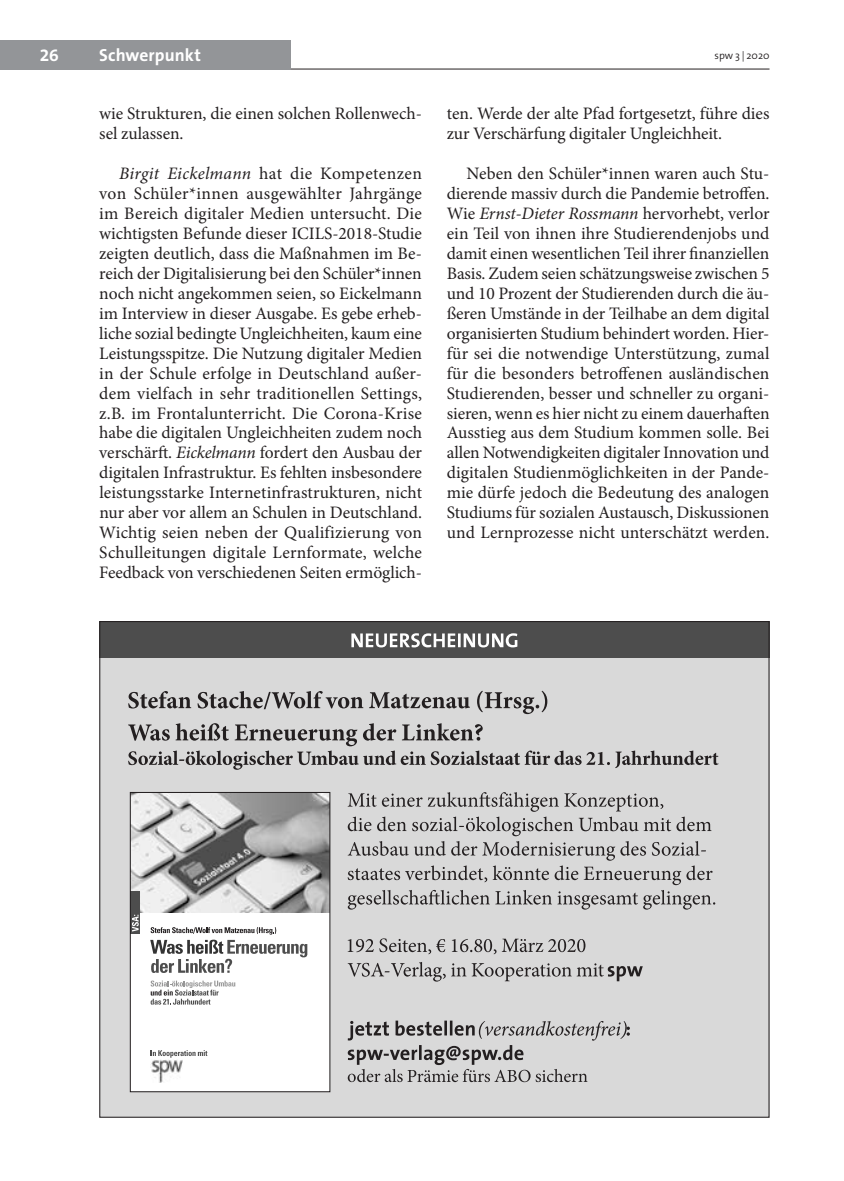
<style>
.page{position:relative;width:844px;height:1181px;background:#fff}
.page>*{position:absolute;margin:0;border:0;box-sizing:border-box;transform-origin:0 0}
.t1{font:17.5px/19.9px "Minion Pro";color:#231f20}
.t2{font:700 17.5px "The Sans";letter-spacing:.005em;color:#fff}
.t3{font:700 17.5px "The Sans B7";color:#fff}
.t4{font:300 10.5px "The Sans";letter-spacing:-.005em;color:#231f20}
.s1{font-style:italic}
</style>
<div class="page">
<hr style="left:116px;top:69px;width:653px;height:1px;background:#231f20">
<div style="left:0;top:40px;width:290px;height:29px;background:#939598"></div>
<div style="left:99px;top:621px;width:670px;height:496px;background:#d9d9d9"></div>
<svg style="left:128px;top:690px;width:419px;height:24px"></svg>
<svg style="left:128px;top:723px;width:590px;height:47px"></svg>
<svg style="left:347px;top:792px;width:368px;height:117px"></svg>
<svg style="left:347px;top:938px;width:238px;height:16px"></svg>
<svg style="left:347px;top:962px;width:295px;height:19px"></svg>
<svg style="left:347px;top:1020px;width:282px;height:62px"></svg>
<div style="left:130px;top:792px;width:200px;height:299px;background:#fff"></div>
<svg style="left:150px;top:980px;width:85px;height:24px"></svg>
<svg style="left:150px;top:927px;width:157px;height:46px"></svg>
<img style="left:132px;top:794px;width:196px;height:118px">
<div style="left:130px;top:891px;width:10px;height:42px;background:#4d4d4d"></div>
<svg style="left:132px;top:914px;width:7px;height:17px"></svg>
<svg style="left:151px;top:1050px;width:56px;height:7px"></svg>
<img style="left:150px;top:1060px;width:32px;height:22px">
<div style="left:130px;top:792px;width:200px;height:300px;border:1px solid #231f20"></div>
<div style="left:99px;top:621px;width:670px;height:37px;background:#4d4d4d"></div>
<svg style="left:351px;top:633px;width:166px;height:14px"></svg>
<p class="t3" style="left:40px;top:46px;width:19px">26</p>
<p class="t2" style="left:99px;top:44px;width:103px">Schwerpunkt</p>
<p class="t4" style="left:714px;top:48px;width:56px">spw 3 | 2020</p>
<p class="t1" style="left:99px;top:104px;width:324px">wie Strukturen, die einen solchen Rollenwech&shy;sel zulassen.</p>
<p class="t1" style="left:99px;top:164px;width:324px;text-align:justify;text-indent:20px"><span class="s1">Birgit Eickelmann</span> hat die Kompetenzen von Schüler*innen ausgewählter Jahrgänge im Bereich digitaler Medien untersucht. Die wichtigsten Befunde dieser ICILS-2018-Studie zeigten deutlich, dass die Maßnahmen im Be&shy;reich der Digitalisierung bei den Schüler*innen noch nicht angekommen seien, so Eickelmann im Interview in dieser Ausgabe. Es gebe erheb&shy;liche sozial bedingte Ungleichheiten, kaum eine Leistungsspitze. Die Nutzung digitaler Medien in der Schule erfolge in Deutschland außer&shy;dem vielfach in sehr traditionellen Settings, z.B. im Frontalunterricht. Die Corona-Krise habe die digitalen Ungleichheiten zudem noch verschärft. <span class="s1">Eickelmann</span> fordert den Ausbau der digitalen Infrastruktur. Es fehlten insbesondere leistungsstarke Internetinfrastrukturen, nicht nur aber vor allem an Schulen in Deutschland.<br>Wichtig seien neben der Qualifizierung von Schulleitungen digitale Lernformate, welche Feedback von verschiedenen Seiten ermöglich-</p>
<p class="t1" style="left:446px;top:104px;width:324px">ten. Werde der alte Pfad fortgesetzt, führe dies zur Verschärfung digitaler Ungleichheit.</p>
<p class="t1" style="left:446px;top:164px;width:324px;text-align:justify;text-indent:20px">Neben den Schüler*innen waren auch Stu&shy;dierende massiv durch die Pandemie betroffen.<br>Wie <span class="s1">Ernst-Dieter Rossmann</span> hervorhebt, verlor ein Teil von ihnen ihre Studierendenjobs und damit einen wesentlichen Teil ihrer finanziellen Basis. Zudem seien schätzungsweise zwischen 5 und 10 Prozent der Studierenden durch die äu&shy;ßeren Umstände in der Teilhabe an dem digital organisierten Studium behindert worden. Hier&shy;für sei die notwendige Unterstützung, zumal für die besonders betroffenen ausländischen Studierenden, besser und schneller zu organi&shy;sieren, wenn es hier nicht zu einem dauerhaften Ausstieg aus dem Studium kommen solle. Bei allen Notwendigkeiten digitaler Innovation und digitalen Studienmöglichkeiten in der Pande&shy;mie dürfe jedoch die Bedeutung des analogen Studiums für sozialen Austausch, Diskussionen und Lernprozesse nicht unterschätzt werden.</p>
</div>
